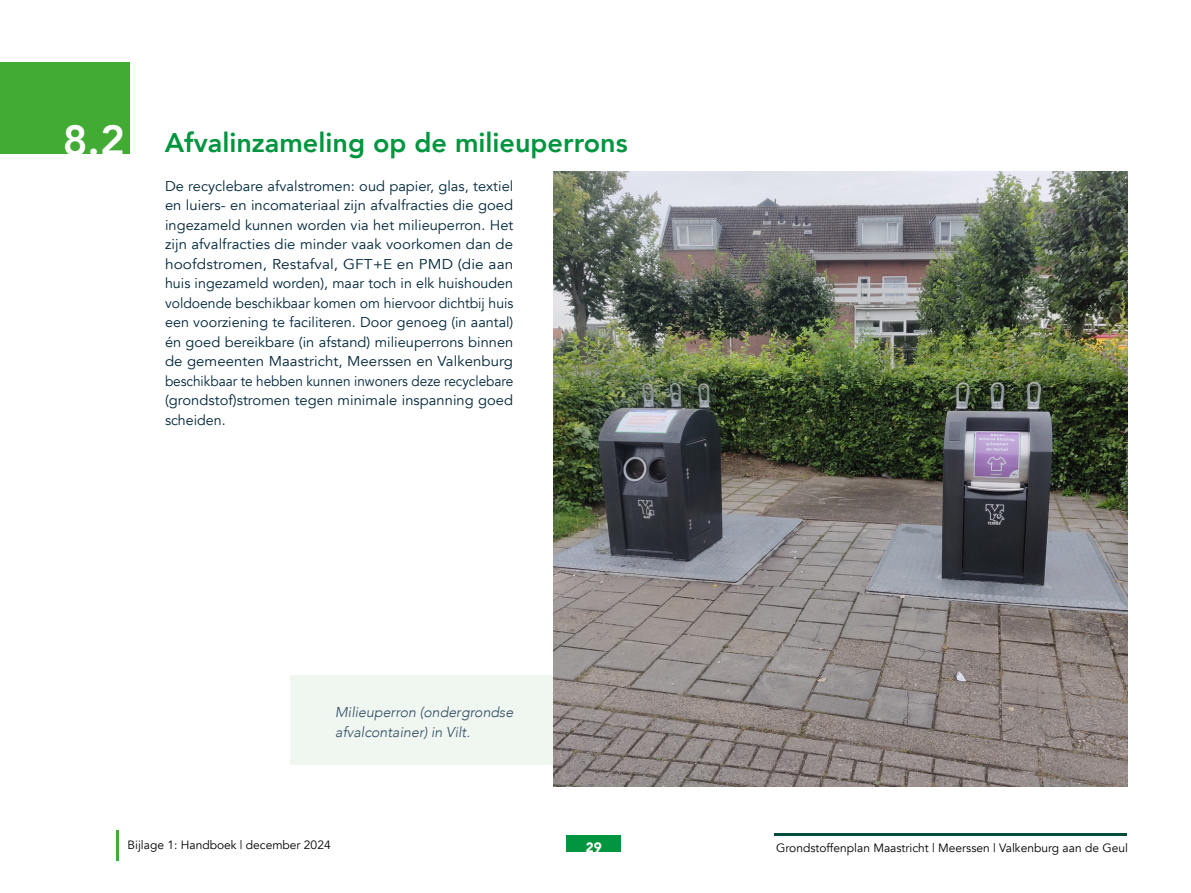
<style>
.page{position:relative;width:1191px;height:893px;background:#fff}
.page>*{position:absolute;margin:0;border:0;box-sizing:border-box;transform-origin:0 0}
.t1{font:800 42px "Avenir";color:#fff}
.t2{font:800 27px "Avenir";color:#00953e}
.t3{font:14.25px/19.5px "Avenir";color:#00273c;text-align:justify}
.t4{font:italic 300 14.25px/19.5px "Avenir";color:#2e4b63}
.t5{font:900 13.5px "Avenir";color:#fff}
.t6{font:12px "Avenir";color:#000}
</style>
<div class="page">
<div style="left:566px;top:835px;width:55px;height:17px;background:#00953e"></div>
<hr style="left:774px;top:833px;width:353px;height:2px;background:#044d3e">
<hr style="left:116px;top:830px;width:3px;height:30px;background:#41ab34">
<div style="left:290px;top:675px;width:430px;height:90px;background:#f0f6f0"></div>
<div style="left:0;top:63px;width:129px;height:90px;background:#41ab34"></div>
<img style="left:554px;top:171px;width:573px;height:616px">
<h1 class="t1" style="left:63px;top:107px;width:64px">8.2</h1>
<h2 class="t2" style="left:165px;top:121px;width:464px">Afvalinzameling op de milieuperrons</h2>
<p class="t3" style="left:165px;top:176px;width:350px">De recyclebare afvalstromen: oud papier, glas, textiel en luiers- en incomateriaal zijn afvalfracties die goed ingezameld kunnen worden via het milieuperron. Het zijn afvalfracties die minder vaak voorkomen dan de hoofdstromen, Restafval, GFT+E en PMD (die aan huis ingezameld worden), maar toch in elk huishouden voldoende beschikbaar komen om hiervoor dichtbij huis een voorziening te faciliteren. Door genoeg (in aantal) én goed bereikbare (in afstand) milieuperrons binnen de gemeenten Maastricht, Meerssen en Valkenburg beschikbaar te hebben kunnen inwoners deze recyclebare (grondstof)stromen tegen minimale inspanning goed scheiden.</p>
<p class="t4" style="left:335px;top:702px;width:179px">Milieuperron (ondergrondse afvalcontainer) in Vilt.</p>
<p class="t6" style="left:128px;top:838px;width:204px">Bijlage 1: Handboek | december 2024</p>
<p class="t5" style="left:586px;top:836px;width:17px">29</p>
<p class="t6" style="left:776px;top:840px;width:353px">Grondstoffenplan Maastricht | Meerssen | Valkenburg aan de Geul</p>
</div>
